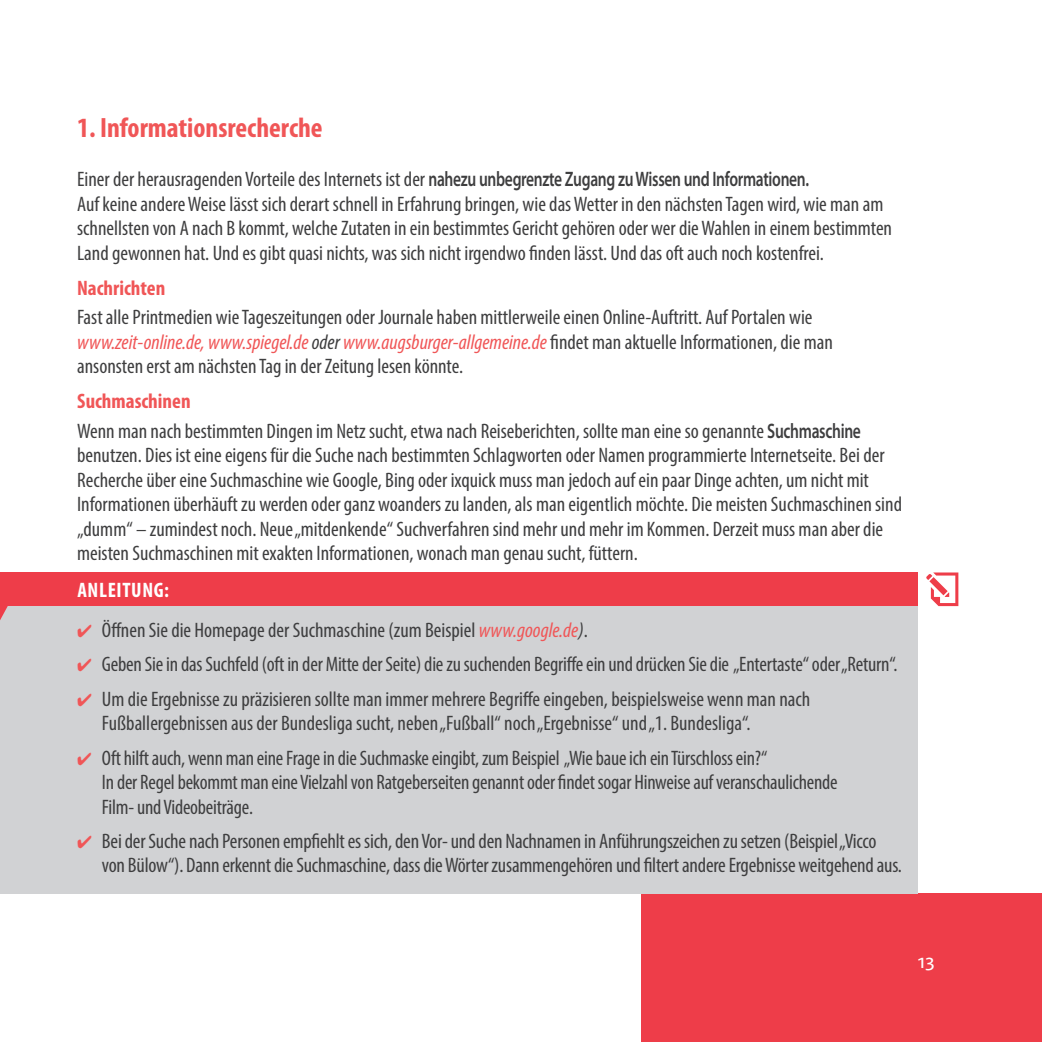
<style>
.page{position:relative;width:1042px;height:1042px;background:#fff}
.page>*{position:absolute;margin:0;border:0;box-sizing:border-box;transform-origin:0 0}
.t1{font:700 condensed 28px "Myriad Pro";color:#f05657}
.t2{font:condensed 21px/24.5px "Myriad Pro";color:#3e3e3f}
.t3{font:700 condensed 21px "Myriad Pro";color:#f05657}
.t4{font:700 condensed 21px "Myriad Pro";color:#fff}
.t5{font:21px "Myriad Pro";color:#fff}
.s1{font-weight:600;font-stretch:normal}
.s2{font-style:italic;color:#f05657}
.s3{font-style:italic}
.s4{font-weight:700;color:#f05657}
.s5{color:#f05657}
</style>
<div class="page">
<div style="left:641px;top:893px;width:401px;height:149px;background:#ee3d49"></div>
<div style="left:0;top:606px;width:918px;height:287px;background:#d1d2d4"></div>
<svg style="left:0;top:606px;width:8px;height:14px"></svg>
<div style="left:0;top:572px;width:918px;height:34px;background:#ee3d49"></div>
<svg style="left:926px;top:572px;width:32px;height:34px"></svg>
<h1 class="t1" style="left:77px;top:110px;width:247px">1. Informationsrecherche</h1>
<p class="t2" style="left:77px;top:167px;width:816px">Einer der herausragenden Vorteile des Internets ist der <span class="s1">nahezu unbegrenzte Zugang zu Wissen und Informationen.<br></span>Auf keine andere Weise lässt sich derart schnell in Erfahrung bringen, wie das Wetter in den nächsten Tagen wird, wie man am schnellsten von A nach B kommt, welche Zutaten in ein bestimmtes Gericht gehören oder wer die Wahlen in einem bestimmten Land gewonnen hat. Und es gibt quasi nichts, was sich nicht irgendwo finden lässt. Und das oft auch noch kostenfrei.</p>
<p class="t3" style="left:77px;top:275px;width:90px">Nachrichten</p>
<p class="t2" style="left:77px;top:305px;width:757px">Fast alle Printmedien wie Tageszeitungen oder Journale haben mittlerweile einen Online-Auftritt. Auf Portalen wie <span class="s2">www.zeit-online.de, www.spiegel.de</span> <span class="s3">oder</span> <span class="s2">www.augsburger-allgemeine.de</span> findet man aktuelle Informationen, die man ansonsten erst am nächsten Tag in der Zeitung lesen könnte.</p>
<p class="t2" style="left:77px;top:386px;width:785px;line-height:29.4px"><span class="s4">Suchmaschinen<br></span>Wenn man nach bestimmten Dingen im Netz sucht, etwa nach Reiseberichten, sollte man eine so genannte <span class="s1">Suchmaschine</span></p>
<p class="t2" style="left:77px;top:443px;width:826px">benutzen. Dies ist eine eigens für die Suche nach bestimmten Schlagworten oder Namen programmierte Internetseite. Bei der Recherche über eine Suchmaschine wie Google, Bing oder ixquick muss man jedoch auf ein paar Dinge achten, um nicht mit Informationen überhäuft zu werden oder ganz woanders zu landen, als man eigentlich möchte. Die meisten Suchmaschinen sind „dumm“ – zumindest noch. Neue „mitdenkende“ Suchverfahren sind mehr und mehr im Kommen. Derzeit muss man aber die meisten Suchmaschinen mit exakten Informationen, wonach man genau sucht, füttern.</p>
<p class="t4" style="left:77px;top:577px;width:93px">Anleitung:</p>
<p class="t2" style="left:77px;top:617px;width:512px"><span class="s5">✔</span> Öffnen Sie die Homepage der Suchmaschine (zum Beispiel <span class="s2">www.google.de</span><span class="s3">)</span>.</p>
<p class="t2" style="left:77px;top:652px;width:822px"><span class="s5">✔</span> Geben Sie in das Suchfeld (oft in der Mitte der Seite) die zu suchenden Begriffe ein und drücken Sie die „Entertaste“ oder „Return“.</p>
<p class="t2" style="left:102px;top:686px;width:710px;text-indent:-25px"><span class="s5">✔</span> Um die Ergebnisse zu präzisieren sollte man immer mehrere Begriffe eingeben, beispielsweise wenn man nach<br>Fußballergebnissen aus der Bundesliga sucht, neben „Fußball“ noch „Ergebnisse“ und „1. Bundesliga“.</p>
<p class="t2" style="left:102px;top:745px;width:737px;text-indent:-25px"><span class="s5">✔</span> Oft hilft auch, wenn man eine Frage in die Suchmaske eingibt, zum Beispiel „Wie baue ich ein Türschloss ein?“<br>In der Regel bekommt man eine Vielzahl von Ratgeberseiten genannt oder findet sogar Hinweise auf veranschaulichende<br>Film- und Videobeiträge.</p>
<p class="t2" style="left:102px;top:828px;width:801px;text-indent:-25px"><span class="s5">✔</span> Bei der Suche nach Personen empfiehlt es sich, den Vor- und den Nachnamen in Anführungszeichen zu setzen (Beispiel „Vicco von Bülow“). Dann erkennt die Suchmaschine, dass die Wörter zusammengehören und filtert andere Ergebnisse weitgehend aus.</p>
<p class="t5" style="left:918px;top:947px;width:18px">13</p>
</div>
